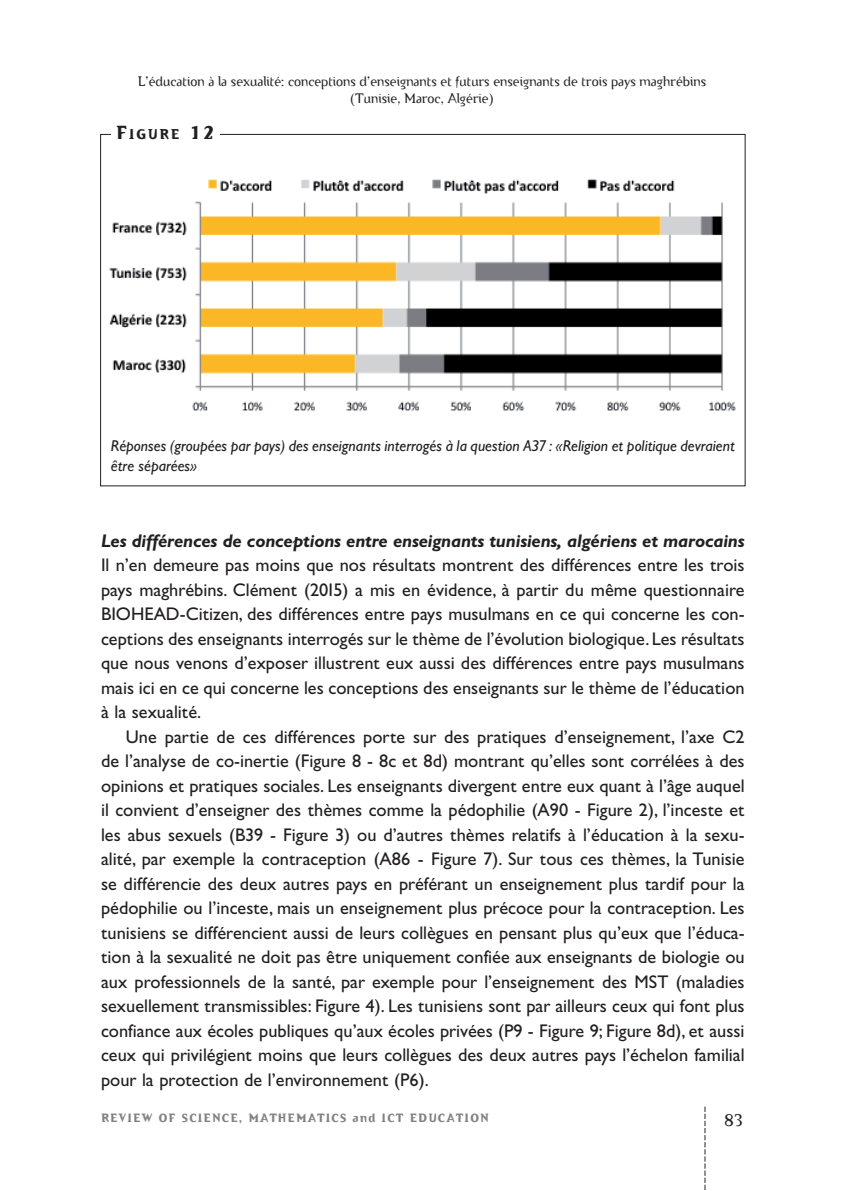
<style>
.page{position:relative;width:844px;height:1191px;background:#fff}
.page>*{position:absolute;margin:0;border:0;box-sizing:border-box;transform-origin:0 0}
.t1{font:18.38px/24.5px "Gill Sans Hel";color:#231f20;text-align:justify}
.t2{font:italic 700 18.38px "Gill Sans Hel";letter-spacing:-.01em;color:#231f20}
.t3{font:300 17.5px "CF Derrida";color:#231f20}
.t4{font:italic 15.75px/19.2px "Gill Sans Hel";color:#231f20}
.t5{font:700 14.35px "CF Derrida";letter-spacing:.135em;color:#231f20}
.t6{font:300 14px/17.5px "CF Derrida";color:#231f20;text-align:center}
.t7{font:700 12.25px "CF Derrida";letter-spacing:.1em;color:#808285}
.s1{font-size:19.25px}
</style>
<div class="page">
<svg style="left:704px;top:1106px;width:1px;height:84px"></svg>
<div style="left:100px;top:134px;width:645px;height:352px;background:#fff;border:1px solid #231f20"></div>
<div style="left:111px;top:124px;width:108px;height:24px;background:#fff"></div>
<img style="left:109px;top:179px;width:627px;height:233px">
<p class="t6" style="left:138px;top:73px;width:569px">L’éducation à la sexualité: conceptions d’enseignants et futurs enseignants de trois pays maghrébins (Tunisie, Maroc, Algérie)</p>
<p class="t5" style="left:116px;top:127px;width:99px"><span class="s1">F</span>IGURE <span class="s1">12</span></p>
<p class="t4" style="left:111px;top:437px;width:625px">Réponses (groupées par pays) des enseignants interrogés à la question A37 : «Religion et politique devraient être séparées»</p>
<p class="t2" style="left:101px;top:531px;width:645px">Les différences de conceptions entre enseignants tunisiens, algériens et marocains</p>
<p class="t1" style="left:101px;top:553px;width:645px">Il n’en demeure pas moins que nos résultats montrent des différences entre les trois pays maghrébins. Clément (2015) a mis en évidence, à partir du même questionnaire BIOHEAD-Citizen, des différences entre pays musulmans en ce qui concerne les con&shy;ceptions des enseignants interrogés sur le thème de l’évolution biologique. Les résultats que nous venons d’exposer illustrent eux aussi des différences entre pays musulmans mais ici en ce qui concerne les conceptions des enseignants sur le thème de l’éducation à la sexualité.</p>
<p class="t1" style="left:101px;top:725px;width:645px;text-indent:25px">Une partie de ces différences porte sur des pratiques d’enseignement, l’axe C2 de l’analyse de co-inertie (Figure 8 - 8c et 8d) montrant qu’elles sont corrélées à des opinions et pratiques sociales. Les enseignants divergent entre eux quant à l’âge auquel il convient d’enseigner des thèmes comme la pédophilie (A90 - Figure 2), l’inceste et les abus sexuels (B39 - Figure 3) ou d’autres thèmes relatifs à l’éducation à la sexu&shy;alité, par exemple la contraception (A86 - Figure 7). Sur tous ces thèmes, la Tunisie se différencie des deux autres pays en préférant un enseignement plus tardif pour la pédophilie ou l’inceste, mais un enseignement plus précoce pour la contraception. Les tunisiens se différencient aussi de leurs collègues en pensant plus qu’eux que l’éduca&shy;tion à la sexualité ne doit pas être uniquement confiée aux enseignants de biologie ou aux professionnels de la santé, par exemple pour l’enseignement des MST (maladies sexuellement transmissibles: Figure 4). Les tunisiens sont par ailleurs ceux qui font plus confiance aux écoles publiques qu’aux écoles privées (P9 - Figure 9; Figure 8d), et aussi ceux qui privilégient moins que leurs collègues des deux autres pays l’échelon familial pour la protection de l’environnement (P6).</p>
<p class="t7" style="left:101px;top:1111px;width:389px">REVIEW OF SCIENCE, MATHEMATICS and ICT EDUCATION</p>
<p class="t3" style="left:724px;top:1110px;width:20px">83</p>
</div>
